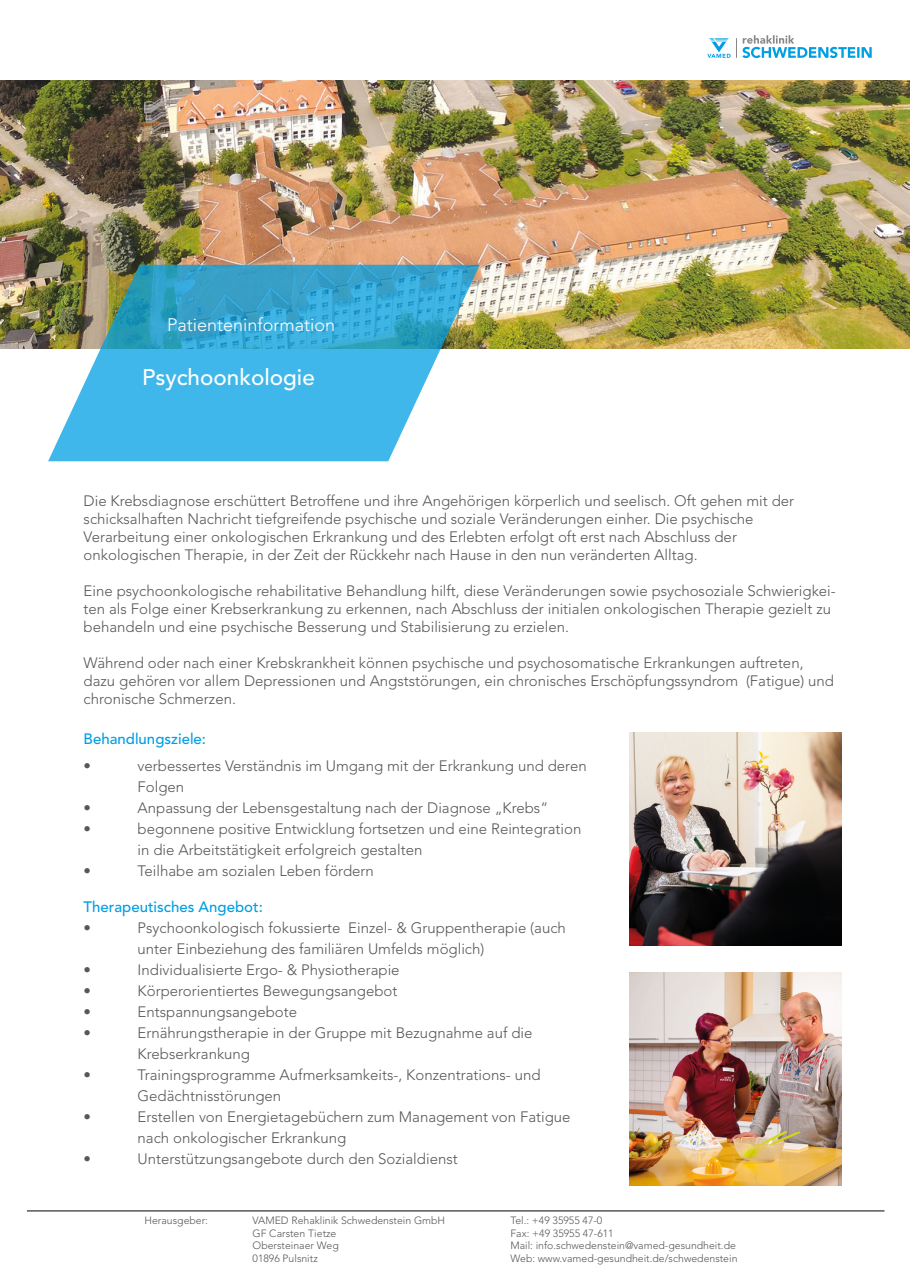
<style>
.page{position:relative;width:910px;height:1280px;background:#fff}
.page>*{position:absolute;margin:0;border:0;box-sizing:border-box;transform-origin:0 0}
.t1{font:500 22.5px "Avenir LT Std";color:#fff}
.t2{font:300 18px "Avenir LT Std";color:#fff}
.t3{font:300 15px/18px "Avenir LT Std";color:#575756}
.t4{font:500 15px "Avenir LT Std";color:#009fe3}
.t5{font:300 10.5px "Avenir LT Std";color:#575756}
</style>
<div class="page">
<svg style="left:707px;top:35px;width:165px;height:23px"></svg>
<img style="left:0;top:81px;width:910px;height:268px">
<svg style="left:48px;top:265px;width:432px;height:196px;background:#5ab5d5"></svg>
<hr style="left:27px;top:1210px;width:857px;height:1px;background:#575756">
<img style="left:629px;top:732px;width:213px;height:213px">
<img style="left:629px;top:973px;width:213px;height:212px">
<p class="t2" style="left:167px;top:315px;width:170px">Patienteninformation</p>
<p class="t1" style="left:142px;top:364px;width:174px">Psychoonkologie</p>
<p class="t3" style="left:84px;top:492px;width:712px">Die Krebsdiagnose erschüttert Betroffene und ihre Angehörigen körperlich und seelisch. Oft gehen mit der schicksalhaften Nachricht tiefgreifende psychische und soziale Veränderungen einher. Die psychische</p>
<p class="t3" style="left:84px;top:528px;width:655px">Verarbeitung einer onkologischen Erkrankung und des Erlebten erfolgt oft erst nach Abschluss der</p>
<p class="t3" style="left:84px;top:546px;width:615px">onkologischen Therapie, in der Zeit der Rückkehr nach Hause in den nun veränderten Alltag.</p>
<p class="t3" style="left:84px;top:582px;width:754px">Eine psychoonkologische rehabilitative Behandlung hilft, diese Veränderungen sowie psychosoziale Schwierigkei&shy;ten als Folge einer Krebserkrankung zu erkennen, nach Abschluss der initialen onkologischen Therapie gezielt zu behandeln und eine psychische Besserung und Stabilisierung zu erzielen.</p>
<p class="t3" style="left:84px;top:654px;width:752px">Während oder nach einer Krebskrankheit können psychische und psychosomatische Erkrankungen auftreten, dazu gehören vor allem Depressionen und Angststörungen, ein chronisches Erschöpfungssyndrom (Fatigue) und chronische Schmerzen.</p>
<p class="t4" style="left:84px;top:730px;width:124px">Behandlungsziele:</p>
<p class="t3" style="left:84px;top:757px;width:9px">•</p>
<p class="t3" style="left:138px;top:755px;width:451px;line-height:21px">verbessertes Verständnis im Umgang mit der Erkrankung und deren<br>Folgen</p>
<p class="t3" style="left:84px;top:799px;width:9px">•</p>
<p class="t3" style="left:138px;top:799px;width:412px">Anpassung der Lebensgestaltung nach der Diagnose „Krebs“</p>
<p class="t3" style="left:84px;top:820px;width:9px">•</p>
<p class="t3" style="left:138px;top:820px;width:445px">begonnene positive Entwicklung fortsetzen und eine Reintegration</p>
<p class="t3" style="left:138px;top:841px;width:286px">in die Arbeitstätigkeit erfolgreich gestalten</p>
<p class="t3" style="left:84px;top:862px;width:9px">•</p>
<p class="t3" style="left:138px;top:862px;width:238px">Teilhabe am sozialen Leben fördern</p>
<p class="t4" style="left:84px;top:898px;width:181px">Therapeutisches Angebot:</p>
<p class="t3" style="left:84px;top:919px;width:9px">•</p>
<p class="t3" style="left:138px;top:917px;width:430px;line-height:21px">Psychoonkologisch fokussierte Einzel- &amp; Gruppentherapie (auch unter Einbeziehung des familiären Umfelds möglich)</p>
<p class="t3" style="left:84px;top:961px;width:9px">•</p>
<p class="t3" style="left:138px;top:961px;width:264px">Individualisierte Ergo- &amp; Physiotherapie</p>
<p class="t3" style="left:84px;top:982px;width:9px">•</p>
<p class="t3" style="left:138px;top:982px;width:261px">Körperorientiertes Bewegungsangebot</p>
<p class="t3" style="left:84px;top:1003px;width:9px">•</p>
<p class="t3" style="left:138px;top:1003px;width:161px">Entspannungsangebote</p>
<p class="t3" style="left:84px;top:1024px;width:9px">•</p>
<p class="t3" style="left:138px;top:1024px;width:396px">Ernährungstherapie in der Gruppe mit Bezugnahme auf die</p>
<p class="t3" style="left:138px;top:1045px;width:114px">Krebserkrankung</p>
<p class="t3" style="left:84px;top:1066px;width:9px">•</p>
<p class="t3" style="left:138px;top:1066px;width:404px">Trainingsprogramme Aufmerksamkeits-, Konzentrations- und</p>
<p class="t3" style="left:138px;top:1087px;width:145px">Gedächtnisstörungen</p>
<p class="t3" style="left:84px;top:1108px;width:9px">•</p>
<p class="t3" style="left:138px;top:1106px;width:434px;line-height:21px">Erstellen von Energietagebüchern zum Management von Fatigue nach onkologischer Erkrankung</p>
<p class="t3" style="left:84px;top:1150px;width:9px">•</p>
<p class="t3" style="left:138px;top:1150px;width:322px">Unterstützungsangebote durch den Sozialdienst</p>
<p class="t5" style="left:145px;top:1214px;width:65px">Herausgeber:</p>
<p class="t5" style="left:253px;top:1214px;width:194px">VAMED Rehaklinik Schwedenstein GmbH</p>
<p class="t5" style="left:253px;top:1227px;width:85px">GF Carsten Tietze</p>
<p class="t5" style="left:253px;top:1239px;width:88px">Obersteinaer Weg</p>
<p class="t5" style="left:253px;top:1252px;width:67px">01896 Pulsnitz</p>
<p class="t5" style="left:510px;top:1214px;width:93px">Tel.: +49 35955 47-0</p>
<p class="t5" style="left:510px;top:1227px;width:105px">Fax: +49 35955 47-611</p>
<p class="t5" style="left:510px;top:1239px;width:227px">Mail: info.schwedenstein@vamed-gesundheit.de</p>
<p class="t5" style="left:510px;top:1252px;width:228px">Web: www.vamed-gesundheit.de/schwedenstein</p>
</div>
